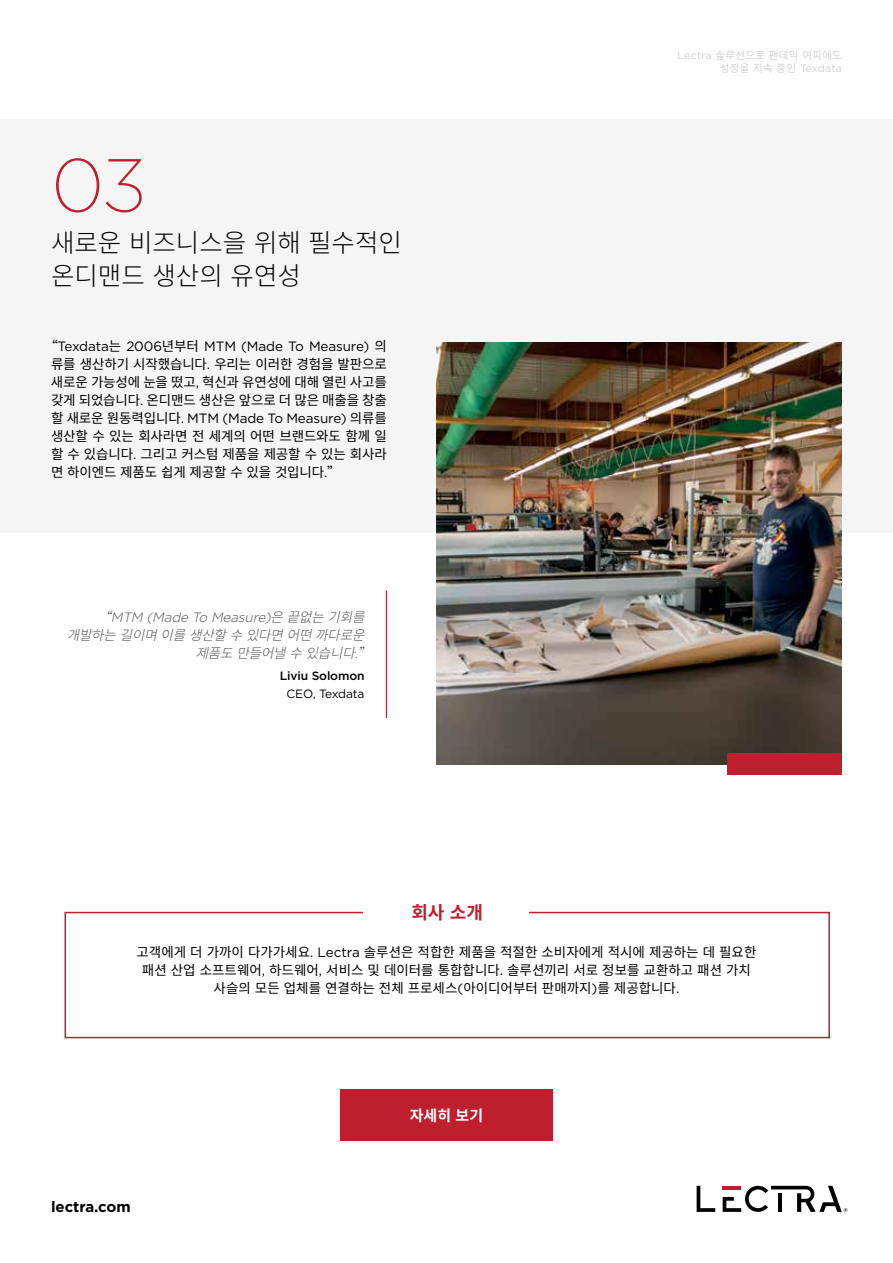
<style>
.page{position:relative;width:893px;height:1263px;background:#fff}
.page>*{position:absolute;margin:0;border:0;box-sizing:border-box;transform-origin:0 0}
.t1{font:200 75px "Gotham";color:#be1e2d}
.t2{font:300 25.5px/33px "Noto Sans CJ Ksc";color:#000}
.t3{font:700 18px "Noto Sans CJ Ksc";color:#be1e2d}
.t4{font:700 15px "Gotham";color:#000}
.t5{font:700 15px "Noto Sans CJ Ksc";color:#fff}
.t6{font:13.5px/18px "Noto Sans CJ Ksc";color:#000;text-align:justify}
.t7{font:13.5px "Gotham";letter-spacing:-.01em;color:#000}
.t8{font:italic 300 13.5px/18px "Noto Sans CJ Ksc";color:#565353}
.t9{font:italic 300 13.5px "Gotham";color:#565353}
.t10{font:500 12px "Gotham";letter-spacing:-.01em;color:#000}
.t11{font:12px "Gotham";letter-spacing:-.01em;color:#000}
.t12{font:300 10.5px/12.6px "Noto Sans CJ Ksc";letter-spacing:.03em;color:#c0bfbf;text-align:right}
.s1{font-family:"Noto Sans CJ Ksc"}
.s2{font-family:"Gotham"}
</style>
<div class="page">
<div style="left:65px;top:912px;width:765px;height:126px;border:2px solid #be1e2d"></div>
<div style="left:364px;top:893px;width:165px;height:46px;background:#fff"></div>
<div style="left:0;top:119px;width:893px;height:414px;background:#f5f5f5"></div>
<svg style="left:697px;top:1186px;width:18px;height:26px"></svg>
<svg style="left:723px;top:1186px;width:124px;height:26px"></svg>
<div style="left:340px;top:1089px;width:213px;height:51px;background:#be1e2d"></div>
<hr style="left:386px;top:590px;width:1px;height:128px;background:#be1e2d">
<img style="left:437px;top:342px;width:405px;height:423px">
<div style="left:727px;top:753px;width:115px;height:21px;background:#be1e2d"></div>
<h1 class="t1" style="left:51px;top:138px;width:96px">03</h1>
<h2 class="t2" style="left:51px;top:227px;width:352px">새로운 비즈니스을 위해 필수적인 온디맨드 생산의 유연성</h2>
<p class="t7" style="left:44px;top:338px;width:344px"><span class="s1">“</span>Texdata<span class="s1">는</span> 2006<span class="s1">년부터</span> MTM (Made To Measure) <span class="s1">의</span></p>
<p class="t6" style="left:51px;top:355px;width:337px">류를 생산하기 시작했습니다<span class="s2">.</span> 우리는 이러한 경험을 발판으로 새로운 가능성에 눈을 떴고<span class="s2">,</span> 혁신과 유연성에 대해 열린 사고를 갖게 되었습니다<span class="s2">.</span> 온디맨드 생산은 앞으로 더 많은 매출을 창출</p>
<p class="t7" style="left:51px;top:410px;width:337px"><span class="s1">할 새로운 원동력입니다</span>. MTM (Made To Measure) <span class="s1">의류를</span></p>
<p class="t6" style="left:51px;top:427px;width:337px">생산할 수 있는 회사라면 전 세계의 어떤 브랜드와도 함께 일 할 수 있습니다<span class="s2">.</span> 그리고 커스텀 제품을 제공할 수 있는 회사라 면 하이엔드 제품도 쉽게 제공할 수 있을 것입니다<span class="s2">.</span>”</p>
<p class="t9" style="left:98px;top:608px;width:277px"><span class="s1">“</span>MTM (Made To Measure)<span class="s1">은끝없는기회를</span></p>
<p class="t8" style="left:196px;top:626px;width:185px;text-indent:-129px">개발하는 길이며 이를 생산할 수 있다면 어떤 까다로운 제품도 만들어낼 수 있습니다<span class="s2">.</span> ”</p>
<p class="t10" style="left:280px;top:668px;width:86px">Liviu Solomon</p>
<p class="t11" style="left:287px;top:686px;width:80px">CEO, Texdata</p>
<p class="t12" style="left:678px;top:49px;width:166px"><span class="s2">Lectra</span> 솔루션으로 팬데믹 여파에도 성장을 지속 중인 <span class="s2">Texdata</span></p>
<h3 class="t3" style="left:411px;top:902px;width:73px">회사 소개</h3>
<p class="t6" style="left:136px;top:944px;width:621px;text-align:center">고객에게 더 가까이 다가가세요<span class="s2">. Lectra</span> 솔루션은 적합한 제품을 적절한 소비자에게 적시에 제공하는 데 필요한 패션 산업 소프트웨어<span class="s2">,</span> 하드웨어<span class="s2">,</span> 서비스 및 데이터를 통합합니다<span class="s2">.</span> 솔루션끼리 서로 정보를 교환하고 패션 가치 사슬의 모든 업체를 연결하는 전체 프로세스<span class="s2">(</span>아이디어부터 판매까지<span class="s2">)</span>를 제공합니다<span class="s2">.</span></p>
<p class="t4" style="left:51px;top:1197px;width:81px">lectra.com</p>
<p class="t5" style="left:410px;top:1106px;width:75px">자세히 보기</p>
</div>
